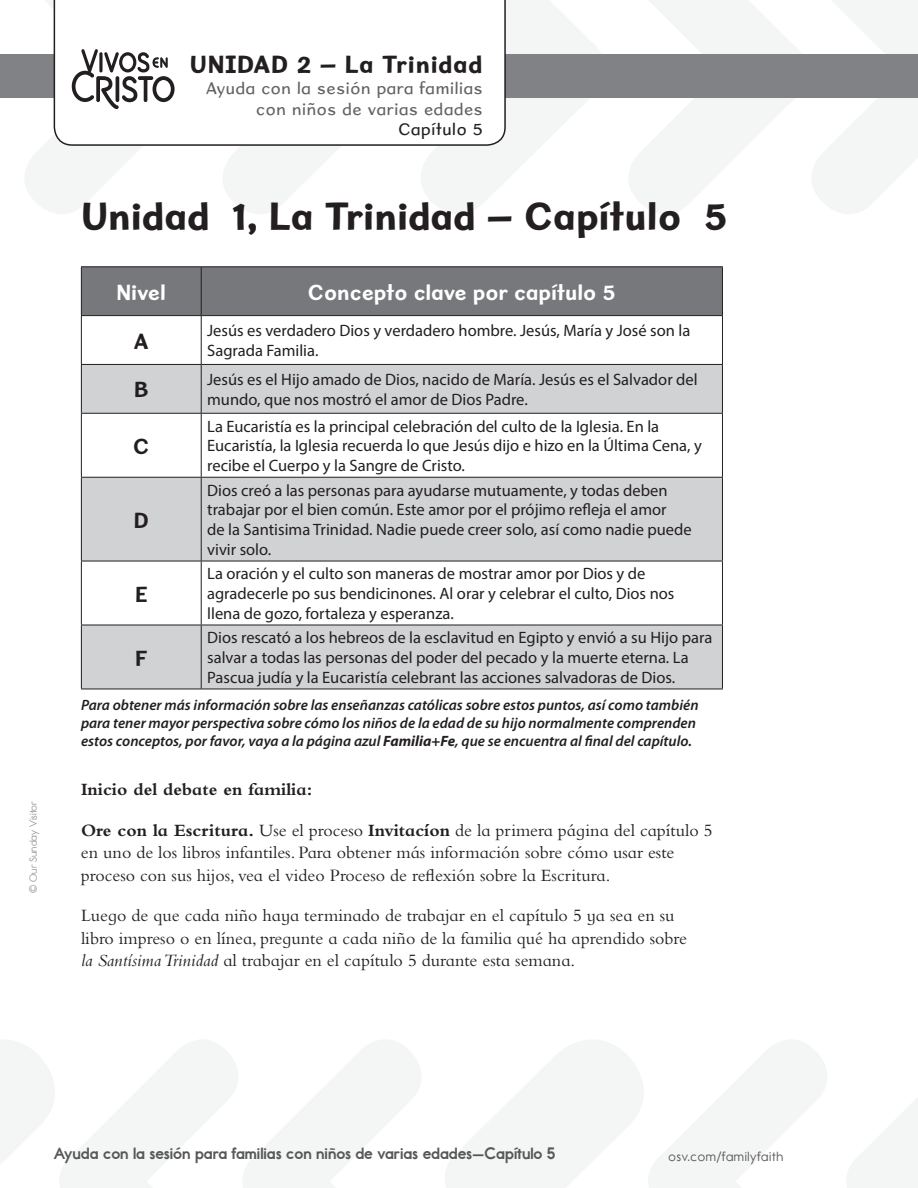
<style>
.page{position:relative;width:918px;height:1188px;background:#fff}
.page>*{position:absolute;margin:0;border:0;box-sizing:border-box;transform-origin:0 0}
.A-head{font:40.5px "Sweater School Xb";color:#231f20}
.t1{font:25.5px "Sweater School Xb";letter-spacing:.03em;color:#231f20}
.t2{font:700 22.5px "Sweater School Rg";color:#fff}
.t3{font:700 22.5px "Sweater School Rg";color:#231f20}
.t4{font:18px/22.5px "Bembo Infant MT Std";color:#231f20}
.t5{font:700 18px "Bembo Infant MT Std";color:#231f20}
.t6{font:17.25px/20.7px "Sweater School Rg";letter-spacing:.04em;color:#636366;text-align:right}
.t7{font:17.25px "Sweater School Rg";letter-spacing:.04em;color:#231f20}
.t8{font:16.5px/19.8px "Myriad Pro";color:#231f20}
.t9{font:16.5px "Report School Hv";color:#57585a}
.t10{font:italic 600 15px/18px "Myriad Pro";color:#231f20}
.t11{font:13.5px "Report School Rg";letter-spacing:.05em;color:#57585a}
.t12{font:10.5px "Report School Rg";color:#97999c}
.s1{font-weight:700}
.s2{font-style:italic}
</style>
<div class="page">
<svg style="left:445px;top:1040px;width:473px;height:148px"></svg>
<svg style="left:0;top:1040px;width:421px;height:148px"></svg>
<svg style="left:629px;top:0;width:289px;height:214px"></svg>
<div style="left:0;top:54px;width:918px;height:44px;background:#808285"></div>
<svg style="left:25px;top:0;width:576px;height:214px"></svg>
<div style="left:82px;top:267px;width:640px;height:48px;background:#76787b"></div>
<svg style="left:82px;top:365px;width:640px;height:324px;fill:#d1d2d4"></svg>
<hr style="left:81px;top:266px;width:120px;height:1px;background:#231f20">
<hr style="left:81px;top:267px;width:1px;height:48px;background:#231f20">
<hr style="left:201px;top:266px;width:522px;height:1px;background:#231f20">
<hr style="left:201px;top:267px;width:1px;height:48px;background:#231f20">
<hr style="left:722px;top:267px;width:1px;height:48px;background:#231f20">
<hr style="left:81px;top:315px;width:120px;height:1px;background:#231f20">
<hr style="left:81px;top:316px;width:1px;height:48px;background:#231f20">
<hr style="left:201px;top:315px;width:522px;height:1px;background:#231f20">
<hr style="left:201px;top:316px;width:1px;height:48px;background:#231f20">
<hr style="left:722px;top:316px;width:1px;height:48px;background:#231f20">
<hr style="left:81px;top:364px;width:120px;height:1px;background:#231f20">
<hr style="left:81px;top:365px;width:1px;height:48px;background:#231f20">
<hr style="left:201px;top:364px;width:522px;height:1px;background:#231f20">
<hr style="left:201px;top:365px;width:1px;height:48px;background:#231f20">
<hr style="left:722px;top:365px;width:1px;height:48px;background:#231f20">
<hr style="left:81px;top:413px;width:120px;height:1px;background:#231f20">
<hr style="left:81px;top:414px;width:1px;height:63px;background:#231f20">
<hr style="left:201px;top:413px;width:522px;height:1px;background:#231f20">
<hr style="left:201px;top:414px;width:1px;height:63px;background:#231f20">
<hr style="left:722px;top:414px;width:1px;height:63px;background:#231f20">
<hr style="left:81px;top:477px;width:120px;height:1px;background:#231f20">
<hr style="left:81px;top:478px;width:1px;height:83px;background:#231f20">
<hr style="left:201px;top:477px;width:522px;height:1px;background:#231f20">
<hr style="left:201px;top:478px;width:1px;height:83px;background:#231f20">
<hr style="left:722px;top:478px;width:1px;height:83px;background:#231f20">
<hr style="left:81px;top:561px;width:120px;height:1px;background:#231f20">
<hr style="left:81px;top:561px;width:1px;height:64px;background:#231f20">
<hr style="left:201px;top:561px;width:522px;height:1px;background:#231f20">
<hr style="left:201px;top:561px;width:1px;height:64px;background:#231f20">
<hr style="left:722px;top:561px;width:1px;height:64px;background:#231f20">
<hr style="left:81px;top:625px;width:120px;height:1px;background:#231f20">
<hr style="left:81px;top:625px;width:1px;height:64px;background:#231f20">
<hr style="left:201px;top:625px;width:522px;height:1px;background:#231f20">
<hr style="left:201px;top:625px;width:1px;height:64px;background:#231f20">
<hr style="left:722px;top:625px;width:1px;height:64px;background:#231f20">
<hr style="left:81px;top:689px;width:120px;height:1px;background:#231f20">
<hr style="left:201px;top:689px;width:522px;height:1px;background:#231f20">
<p class="t12" style="left:27px;top:893px;width:93px;rotate:-90deg">© Our Sunday Visitor</p>
<h2 class="t1" style="left:190px;top:49px;width:294px">UNIDAD 2 – La Trinidad</h2>
<p class="t6" style="left:206px;top:78px;width:278px">Ayuda con la sesión para familias con niños de varias edades</p>
<p class="t7" style="left:398px;top:118px;width:86px">Capítulo 5</p>
<p class="A-head" style="left:81px;top:192px;width:648px">Unidad 1, La Trinidad – Capítulo 5</p>
<p class="t2" style="left:117px;top:278px;width:51px">Nivel</p>
<p class="t2" style="left:308px;top:278px;width:309px">Concepto clave por capítulo 5</p>
<p class="t3" style="left:134px;top:327px;width:16px">A</p>
<p class="t8" style="left:207px;top:321px;width:485px">Jesús es verdadero Dios y verdadero hombre. Jesús, María y José son la<br>Sagrada Familia.</p>
<p class="t3" style="left:134px;top:376px;width:16px">B</p>
<p class="t8" style="left:207px;top:369px;width:492px">Jesús es el Hijo amado de Dios, nacido de María. Jesús es el Salvador del mundo, que nos mostró el amor de Dios Padre.</p>
<p class="t3" style="left:133px;top:432px;width:18px">C</p>
<p class="t8" style="left:207px;top:416px;width:496px">La Eucaristía es la principal celebración del culto de la Iglesia. En la<br>Eucaristía, la Iglesia recuerda lo que Jesús dijo e hizo en la Última Cena, y recibe el Cuerpo y la Sangre de Cristo.</p>
<p class="t3" style="left:134px;top:506px;width:16px">D</p>
<p class="t3" style="left:135px;top:580px;width:14px">E</p>
<p class="t3" style="left:135px;top:644px;width:14px">F</p>
<p class="t8" style="left:207px;top:480px;width:486px">Dios creó a las personas para ayudarse mutuamente, y todas deben trabajar por el bien común. Este amor por el prójimo refleja el amor<br>de la Santisima Trinidad. Nadie puede creer solo, así como nadie puede vivir solo.</p>
<p class="t8" style="left:207px;top:564px;width:469px">La oración y el culto son maneras de mostrar amor por Dios y de agradecerle po sus bendicinones. Al orar y celebrar el culto, Dios nos llena de gozo, fortaleza y esperanza.</p>
<p class="t8" style="left:207px;top:628px;width:507px">Dios rescató a los hebreos de la esclavitud en Egipto y envió a su Hijo para salvar a todas las personas del poder del pecado y la muerte eterna. La<br>Pascua judía y la Eucaristía celebrant las acciones salvadoras de Dios.</p>
<p class="t10" style="left:81px;top:696px;width:619px">Para obtener más información sobre las enseñanzas católicas sobre estos puntos, así como también para tener mayor perspectiva sobre cómo los niños de la edad de su hijo normalmente comprenden estos conceptos, por favor, vaya a la página azul <span class="s1">Familia+Fe</span>, que se encuentra al final del capítulo.</p>
<p class="t5" style="left:81px;top:780px;width:233px">Inicio del debate en familia:</p>
<p class="t4" style="left:81px;top:819px;width:633px"><span class="s1">Ore con la Escritura.</span> Use el proceso <span class="s1">Invitacíon</span> de la primera página del capítulo 5 en uno de los libros infantiles. Para obtener más información sobre cómo usar este proceso con sus hijos, vea el video Proceso de reflexión sobre la Escritura.</p>
<p class="t4" style="left:81px;top:904px;width:608px">Luego de que cada niño haya terminado de trabajar en el capítulo 5 ya sea en su libro impreso o en línea, pregunte a cada niño de la familia qué ha aprendido sobre <span class="s2">la Santísima Trinidad</span> al trabajar en el capítulo 5 durante esta semana.</p>
<p class="t9" style="left:54px;top:1143px;width:503px">Ayuda con la sesión para familias con niños de varias edades—Capítulo 5</p>
<p class="t11" style="left:669px;top:1149px;width:116px">osv.com/familyfaith</p>
</div>
